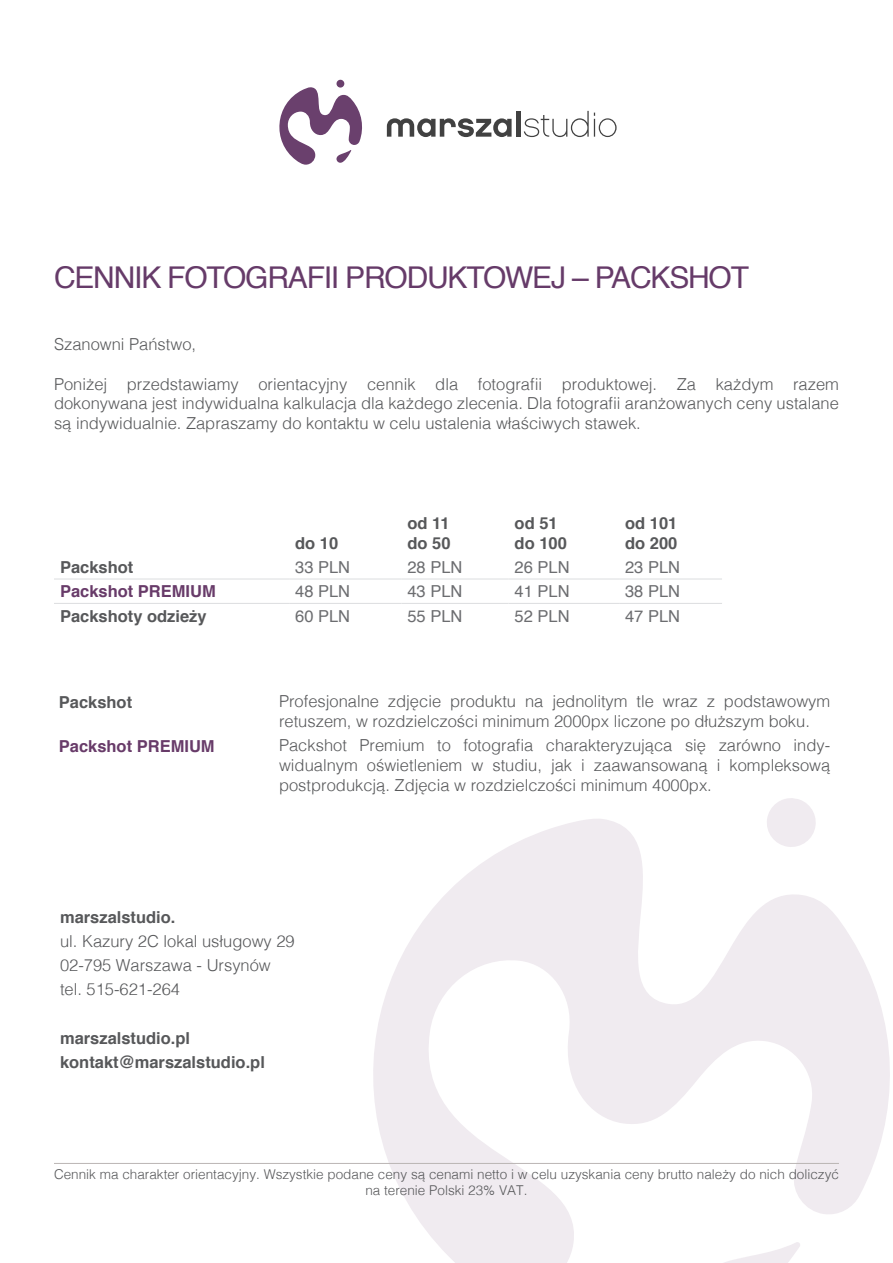
<style>
.page{position:relative;width:893px;height:1263px;background:#fff}
.page>*{position:absolute;margin:0;border:0;box-sizing:border-box;transform-origin:0 0}
.t1{font:30px "Helvetica";letter-spacing:-.04em;color:#663b69}
.t2{font:300 16.5px/19.8px "Helvetica";color:#57585a;text-align:justify}
.t3{font:700 16.5px/19.8px "Helvetica";color:#57585a}
.t4{font:16.5px "Helvetica";color:#6c6d70}
.t5{font:700 16.5px "Helvetica";color:#683b69}
.t6{font:300 13.5px/16.2px "Helvetica";color:#57585a;text-align:center}
</style>
<div class="page">
<svg style="left:768px;top:798px;width:47px;height:19px"></svg>
<svg style="left:373px;top:817px;width:517px;height:446px"></svg>
<hr style="left:54px;top:1163px;width:785px;height:1px;background:#bab5b4">
<hr style="left:54px;top:579px;width:235px;height:1px;background:#dcdddf">
<hr style="left:289px;top:579px;width:112px;height:1px;background:#dcdddf">
<hr style="left:401px;top:579px;width:108px;height:1px;background:#dcdddf">
<hr style="left:509px;top:579px;width:110px;height:1px;background:#dcdddf">
<hr style="left:619px;top:579px;width:103px;height:1px;background:#dcdddf">
<hr style="left:54px;top:603px;width:235px;height:1px;background:#dcdddf">
<hr style="left:289px;top:603px;width:112px;height:1px;background:#dcdddf">
<hr style="left:401px;top:603px;width:108px;height:1px;background:#dcdddf">
<hr style="left:509px;top:603px;width:110px;height:1px;background:#dcdddf">
<hr style="left:619px;top:603px;width:103px;height:1px;background:#dcdddf">
<div style="left:336px;top:80px;width:8px;height:8px;background:#6a406d;border-radius:50%"></div>
<svg style="left:279px;top:87px;width:83px;height:78px"></svg>
<svg style="left:387px;top:118px;width:125px;height:19px"></svg>
<hr style="left:516px;top:111px;width:4px;height:26px;background:#414141">
<svg style="left:524px;top:111px;width:93px;height:26px"></svg>
<h1 class="t1" style="left:54px;top:255px;width:697px">CENNIK FOTOGRAFII PRODUKTOWEJ – PACKSHOT</h1>
<p class="t2" style="left:54px;top:333px;width:144px">Szanowni Państwo,</p>
<p class="t2" style="left:54px;top:373px;width:786px">Poniżej przedstawiamy orientacyjny cennik dla fotografii produktowej. Za każdym razem dokonywana jest indywidualna kalkulacja dla każdego zlecenia. Dla fotografii aranżowanych ceny ustalane są indywidualnie. Zapraszamy do kontaktu w celu ustalenia właściwych stawek.</p>
<p class="t3" style="left:295px;top:533px;width:45px">do 10</p>
<p class="t3" style="left:407px;top:513px;width:45px">od 11 do 50</p>
<p class="t3" style="left:515px;top:513px;width:54px">od 51 do 100</p>
<p class="t3" style="left:625px;top:513px;width:54px">od 101 do 200</p>
<p class="t3" style="left:60px;top:557px;width:75px">Packshot</p>
<p class="t4" style="left:295px;top:554px;width:57px">33 PLN</p>
<p class="t4" style="left:407px;top:554px;width:57px">28 PLN</p>
<p class="t4" style="left:515px;top:554px;width:57px">26 PLN</p>
<p class="t4" style="left:625px;top:554px;width:57px">23 PLN</p>
<p class="t5" style="left:60px;top:578px;width:157px">Packshot PREMIUM</p>
<p class="t4" style="left:295px;top:579px;width:57px">48 PLN</p>
<p class="t4" style="left:407px;top:579px;width:57px">43 PLN</p>
<p class="t4" style="left:515px;top:579px;width:57px">41 PLN</p>
<p class="t4" style="left:625px;top:579px;width:57px">38 PLN</p>
<p class="t3" style="left:60px;top:606px;width:148px">Packshoty odzieży</p>
<p class="t4" style="left:295px;top:603px;width:57px">60 PLN</p>
<p class="t4" style="left:407px;top:603px;width:57px">55 PLN</p>
<p class="t4" style="left:515px;top:603px;width:57px">52 PLN</p>
<p class="t4" style="left:625px;top:603px;width:57px">47 PLN</p>
<p class="t3" style="left:59px;top:692px;width:75px">Packshot</p>
<p class="t2" style="left:279px;top:690px;width:553px">Profesjonalne zdjęcie produktu na jednolitym tle wraz z podstawowym retuszem, w rozdzielczości minimum 2000px liczone po dłuższym boku.</p>
<p class="t5" style="left:59px;top:732px;width:157px">Packshot PREMIUM</p>
<p class="t2" style="left:279px;top:734px;width:553px">Packshot Premium to fotografia charakteryzująca się zarówno indy&shy;widualnym oświetleniem w studiu, jak i zaawansowaną i kompleksową postprodukcją. Zdjęcia w rozdzielczości minimum 4000px.</p>
<p class="t3" style="left:60px;top:908px;width:117px">marszalstudio.</p>
<p class="t2" style="left:60px;top:928px;width:236px;line-height:23.9px;text-align:left">ul. Kazury 2C lokal usługowy 29<br>02-795 Warszawa - Ursynów tel. 515-621-264</p>
<p class="t3" style="left:60px;top:1026px;width:206px;line-height:24.3px">marszalstudio.pl kontakt@marszalstudio.pl</p>
<p class="t6" style="left:54px;top:1165px;width:786px">Cennik ma charakter orientacyjny. Wszystkie podane ceny są cenami netto i w celu uzyskania ceny brutto należy do nich doliczyć na terenie Polski 23% VAT.</p>
</div>
